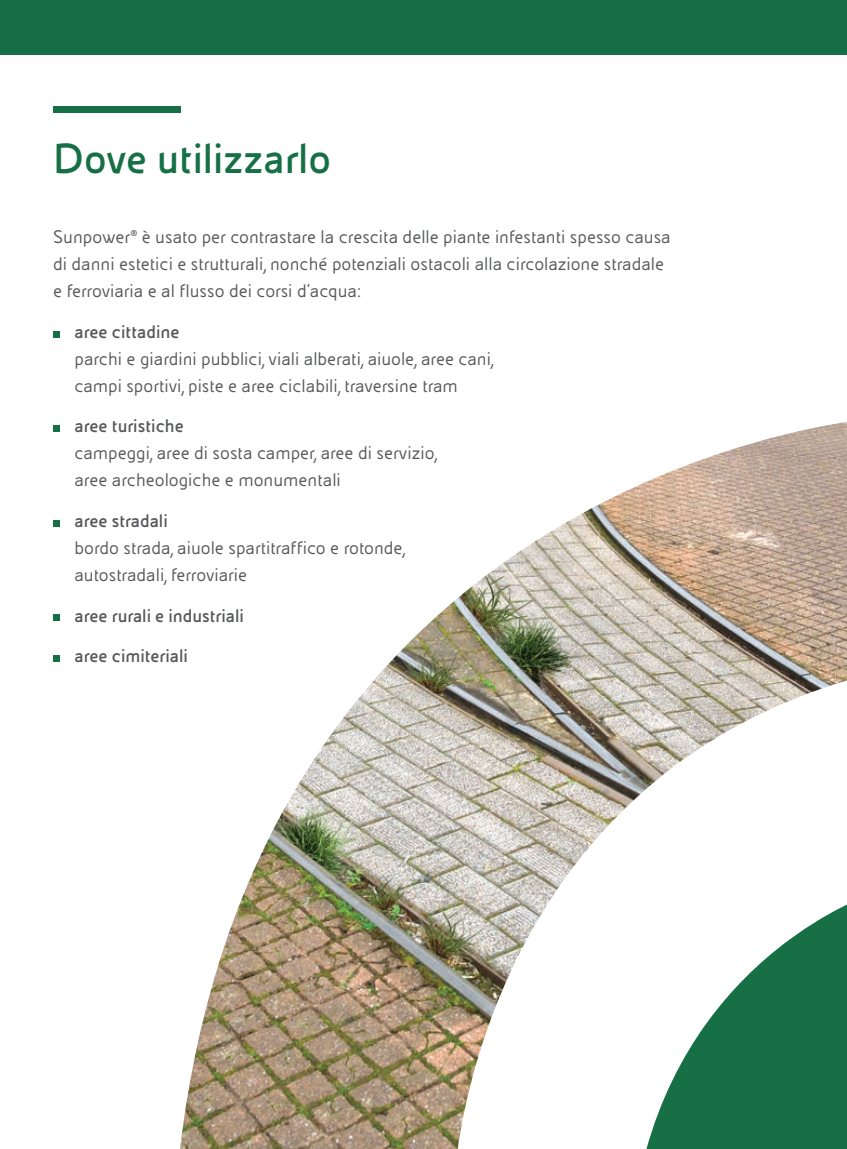
<style>
.page{position:relative;width:847px;height:1149px;background:#fff}
.page>*{position:absolute;margin:0;border:0;box-sizing:border-box;transform-origin:0 0}
.t1{font:700 45px "Eni Exp";color:#177045}
.t2{font:19.5px/27px "Eni Exp Reg";color:#57585a}
.t3{font:700 19.5px/40.5px "Eni Exp";color:#57585a}
.s1{font-family:"Eni Exp";font-weight:700}
</style>
<div class="page">
<img style="left:180px;top:422px;width:666px;height:726px">
<svg style="left:640px;top:893px;width:206px;height:255px;fill:#177045"></svg>
<div style="left:53px;top:106px;width:128px;height:7px;background:#177045"></div>
<div style="left:0;top:0;width:846px;height:54px;background:#177045"></div>
<div style="left:53px;top:331px;width:7px;height:6px;background:#177045"></div>
<div style="left:53px;top:425px;width:7px;height:7px;background:#177045"></div>
<div style="left:53px;top:520px;width:7px;height:6px;background:#177045"></div>
<div style="left:53px;top:614px;width:7px;height:7px;background:#177045"></div>
<div style="left:53px;top:655px;width:7px;height:6px;background:#177045"></div>
<h1 class="t1" style="left:53px;top:135px;width:279px">Dove utilizzarlo</h1>
<p class="t2" style="left:53px;top:224px;width:618px">Sunpower<span class="s1">®</span> è usato per contrastare la crescita delle piante infestanti spesso causa di danni estetici e strutturali, nonché potenziali ostacoli alla circolazione stradale e ferroviaria e al flusso dei corsi d’acqua:</p>
<p class="t3" style="left:74px;top:311px;width:107px">aree cittadine</p>
<p class="t2" style="left:74px;top:345px;width:420px">parchi e giardini pubblici, viali alberati, aiuole, aree cani, campi sportivi, piste e aree ciclabili, traversine tram</p>
<p class="t3" style="left:74px;top:406px;width:111px">aree turistiche</p>
<p class="t2" style="left:74px;top:440px;width:364px">campeggi, aree di sosta camper, aree di servizio, aree archeologiche e monumentali</p>
<p class="t3" style="left:74px;top:500px;width:95px">aree stradali</p>
<p class="t2" style="left:74px;top:534px;width:332px">bordo strada, aiuole spartitraffico e rotonde, autostradali, ferroviarie</p>
<p class="t3" style="left:74px;top:595px;width:171px">aree rurali e industriali aree cimiteriali</p>
</div>
